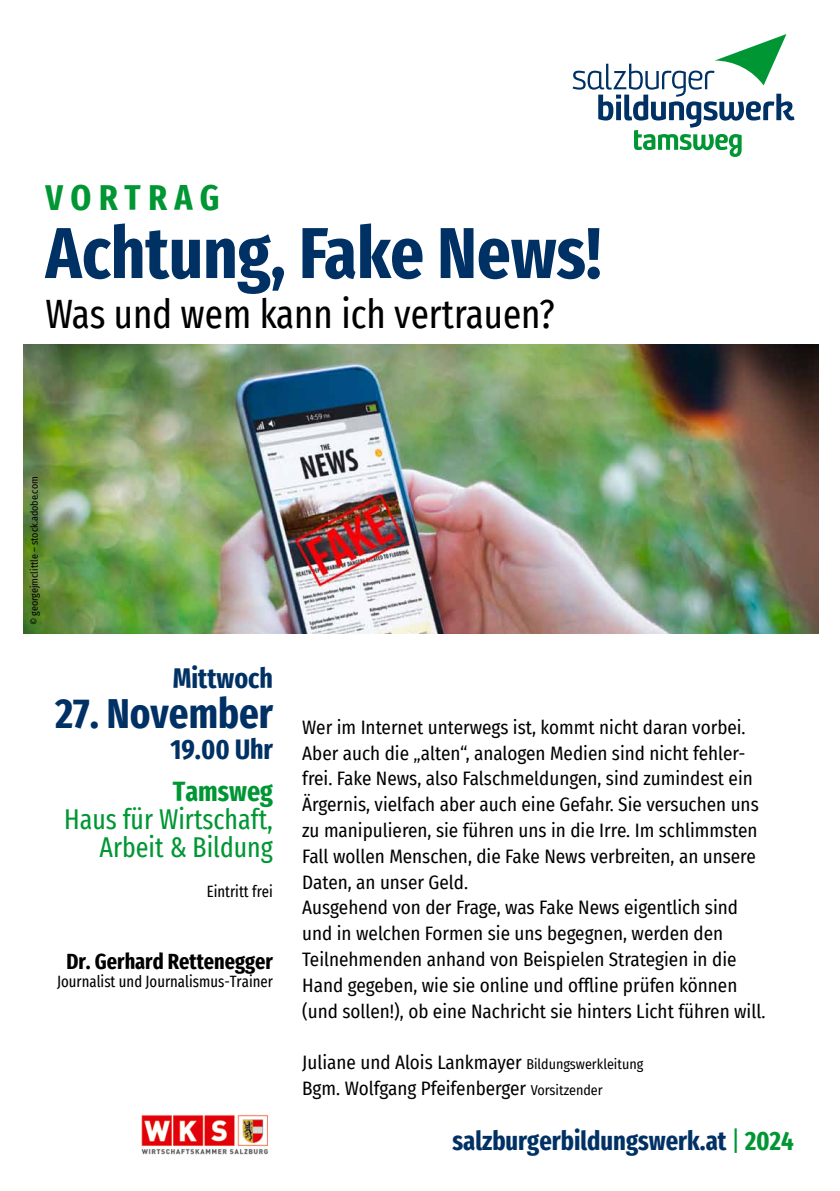
<style>
.page{position:relative;width:840px;height:1191px;background:#fff}
.page>*{position:absolute;margin:0;border:0;box-sizing:border-box;transform-origin:0 0}
.t1{font:700 extra-condensed 72px "Fira Sans";color:#003165}
.t2{font:700 extra-condensed 42px "Fira Sans";color:#003165}
.t3{font:extra-condensed 40px "Fira Sans";color:#000}
.t4{font:700 extra-condensed 36px "Fira Sans";letter-spacing:.205em;color:#009634}
.t5{font:extra-condensed 28px/28px "Fira Sans";color:#009634;text-align:right}
.t6{font:700 extra-condensed 28px "Fira Sans";color:#003165}
.t7{font:700 extra-condensed 28px "Fira Sans";color:#009634}
.t8{font:700 extra-condensed 26.6px "Fira Sans";color:#003165}
.t9{font:700 extra-condensed 22px "Fira Sans";color:#000}
.t10{font:19px/25.8px "Fira Sans Condensed";color:#000}
.t11{font:extra-condensed 16px "Fira Sans";color:#000}
.t12{font:10px "Fira Sans Condensed";color:#000}
.s1{font-size:14px}
.s2{font-weight:400;color:#009634}
.s3{color:#009634}
</style>
<div class="page">
<img style="left:23px;top:344px;width:794px;height:289px">
<img style="left:141px;top:1114px;width:127px;height:41px">
<svg style="left:572px;top:34px;width:222px;height:123px"></svg>
<h3 class="t4" style="left:46px;top:167px;width:175px">Vortrag</h3>
<h1 class="t1" style="left:45px;top:193px;width:557px">Achtung, Fake News!</h1>
<h3 class="t3" style="left:45px;top:284px;width:511px">Was und wem kann ich vertrauen?</h3>
<p class="t12" style="left:27px;top:625px;width:150px;rotate:-90deg">© georgejmclittle – stock.adobe.com</p>
<h3 class="t6" style="left:173px;top:655px;width:101px">Mittwoch</h3>
<h2 class="t2" style="left:56px;top:678px;width:219px">27. November</h2>
<h3 class="t6" style="left:170px;top:726px;width:104px">19.00 Uhr</h3>
<h3 class="t7" style="left:173px;top:767px;width:102px">Tamsweg</h3>
<h3 class="t5" style="left:64px;top:804px;width:210px">Haus für Wirtschaft,<br>Arbeit &amp; Bildung</h3>
<p class="t11" style="left:207px;top:880px;width:68px">Eintritt frei</p>
<p class="t9" style="left:66px;top:943px;width:208px">Dr. Gerhard Rettenegger</p>
<p class="t11" style="left:57px;top:969px;width:217px">Journalist und Journalismus-Trainer</p>
<p class="t10" style="left:302px;top:713px;width:464px">Wer im Internet unterwegs ist, kommt nicht daran vorbei.<br>Aber auch die „alten“, analogen Medien sind nicht fehler&shy;frei. Fake News, also Falschmeldungen, sind zumindest ein Ärgernis, vielfach aber auch eine Gefahr. Sie versuchen uns zu manipulieren, sie führen uns in die Irre. Im schlimmsten Fall wollen Menschen, die Fake News verbreiten, an unsere Daten, an unser Geld.<br>Ausgehend von der Frage, was Fake News eigentlich sind und in welchen Formen sie uns begegnen, werden den Teilnehmenden anhand von Beispielen Strategien in die Hand gegeben, wie sie online und offline prüfen können (und sollen!), ob eine Nachricht sie hinters Licht führen will.</p>
<p class="t10" style="left:302px;top:1049px;width:342px">Juliane und Alois Lankmayer <span class="s1">Bildungswerkleitung<br></span>Bgm. Wolfgang Pfeifenberger <span class="s1">Vorsitzender</span></p>
<h3 class="t8" style="left:452px;top:1119px;width:342px">salzburgerbildungswerk.at <span class="s2">|</span> <span class="s3">2024</span></h3>
</div>
